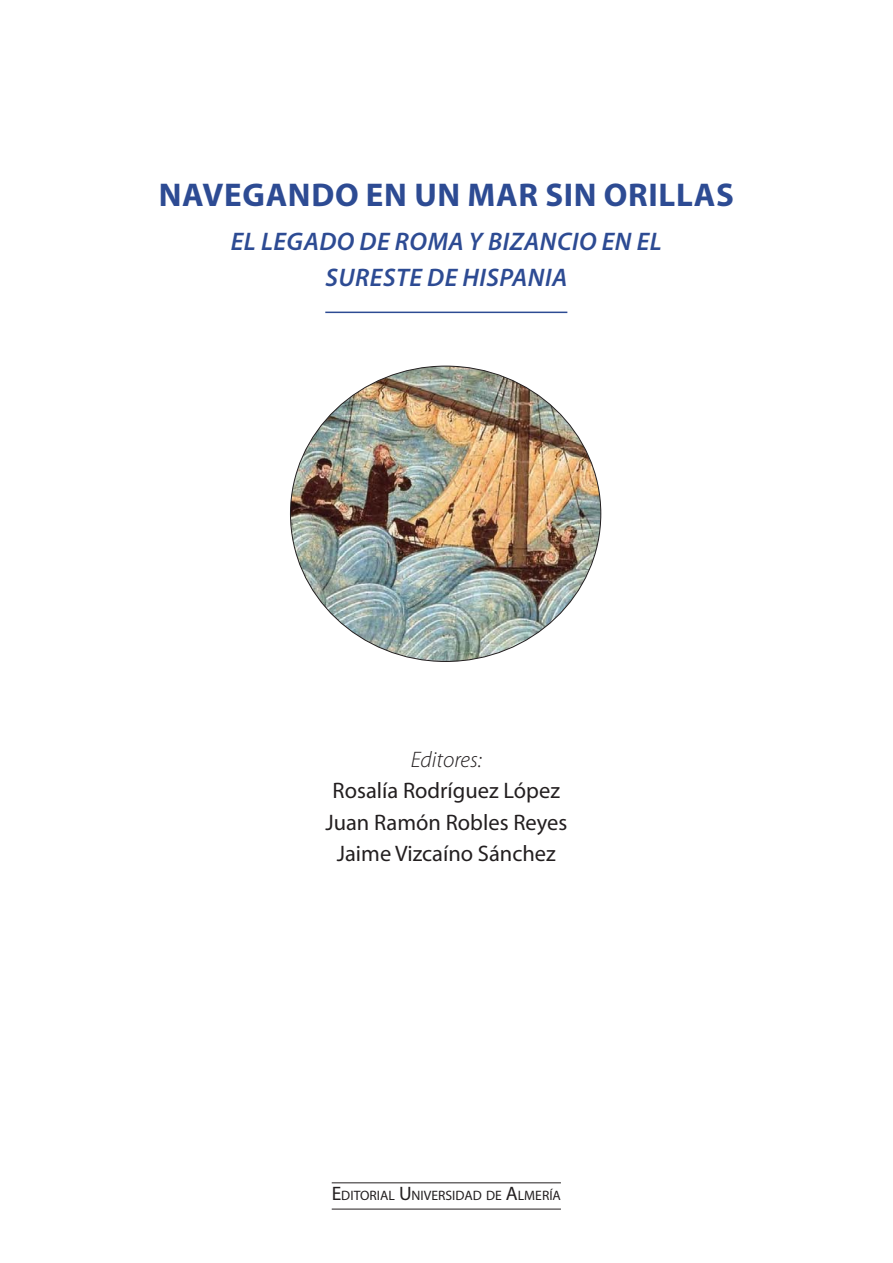
<style>
.page{position:relative;width:893px;height:1263px;background:#fff}
.page>*{position:absolute;margin:0;border:0;box-sizing:border-box;transform-origin:0 0}
.t1{font:700 33px "Myriad Pro";letter-spacing:.02em;color:#2d4b93}
.t2{font:italic 600 25.5px/36px "Myriad Pro";letter-spacing:.02em;color:#2d4b93;text-align:center}
.t3{font:22.5px/31.5px "Myriad Pro";color:#231f20;text-align:center}
.t4{font:13.65px "Myriad Pro";color:#231f20}
.s1{font-weight:300;font-style:italic}
.s2{font-size:19.5px}
</style>
<div class="page">
<hr style="left:332px;top:1182px;width:229px;height:1px;background:#231f20">
<hr style="left:332px;top:1209px;width:229px;height:1px;background:#231f20">
<hr style="left:325px;top:312px;width:242px;height:1px;background:#2d4b93">
<img style="left:290px;top:366px;width:311px;height:295px;border-radius:50%">
<p class="t1" style="left:159px;top:175px;width:576px">NAVEGANDO EN UN MAR SIN ORILLAS</p>
<p class="t2" style="left:231px;top:223px;width:432px">EL LEGADO DE ROMA Y BIZANCIO EN EL<br>SURESTE DE HISPANIA</p>
<p class="t3" style="left:325px;top:745px;width:243px"><span class="s1">Editores:<br></span>Rosalía Rodríguez López<br>Juan Ramón Robles Reyes<br>Jaime Vizcaíno Sánchez</p>
<p class="t4" style="left:332px;top:1188px;width:231px"><span class="s2">E</span>DITORIAL <span class="s2">U</span>NIVERSIDAD DE <span class="s2">A</span>LMERÍA</p>
</div>
